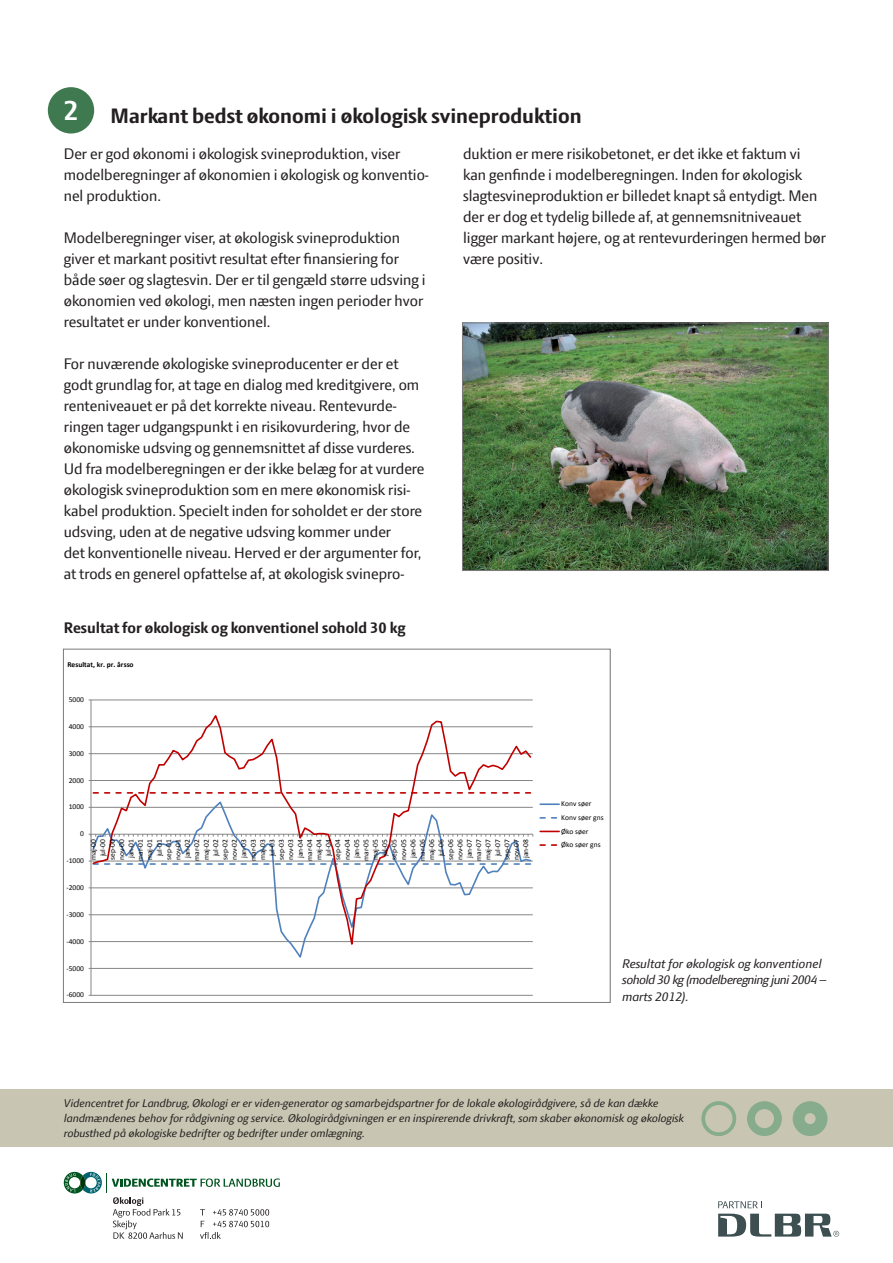
<style>
.page{position:relative;width:893px;height:1263px;background:#fff}
.page>*{position:absolute;margin:0;border:0;box-sizing:border-box;transform-origin:0 0}
.t1{font:700 30px "LF Press Sans";color:#fff}
.t2{font:700 22.5px "LF Press Sans";color:#231f20}
.t3{font:16.5px/21px "LF Press Sans";color:#231f20}
.t4{font:700 16.5px "LF Press Sans";color:#231f20}
.t5{font:italic 13.5px/16.5px "LF Press Sans";color:#231f20}
.t6{font:italic 12px/15px "LF Press Sans";color:#231f20}
.t7{font:7.5px/9.4px "Calibri";letter-spacing:.005em;color:#000;text-align:right}
.t8{font:700 7.5px "Calibri";color:#000}
</style>
<div class="page">
<div style="left:48px;top:87px;width:46px;height:47px;background:#3f794f;border-radius:50%"></div>
<img style="left:464px;top:325px;width:362px;height:244px">
<div style="left:462px;top:323px;width:366px;height:248px;border:1px solid #7d7a7a"></div>
<svg style="left:88px;top:699px;width:472px;height:297px"></svg>
<div style="left:0;top:1090px;width:893px;height:57px;background:#c8c6b2"></div>
<svg style="left:701px;top:1101px;width:35px;height:35px"></svg>
<svg style="left:793px;top:1101px;width:34px;height:35px"></svg>
<svg style="left:747px;top:1101px;width:35px;height:35px"></svg>
<svg style="left:64px;top:1172px;width:216px;height:67px"></svg>
<svg style="left:718px;top:1201px;width:121px;height:35px"></svg>
<h1 class="t1" style="left:64px;top:93px;width:16px">2</h1>
<p class="t3" style="left:64px;top:143px;width:367px">Der er god økonomi i økologisk svineproduktion, viser modelberegninger af økonomien i økologisk og konventio&shy;nel produktion.</p>
<p class="t3" style="left:64px;top:227px;width:363px">Modelberegninger viser, at økologisk svineproduktion giver et markant positivt resultat efter finansiering for både søer og slagtesvin. Der er til gengæld større udsving i økonomien ved økologi, men næsten ingen perioder hvor resultatet er under konventionel.</p>
<p class="t3" style="left:64px;top:353px;width:362px">For nuværende økologiske svineproducenter er der et godt grundlag for, at tage en dialog med kreditgivere, om renteniveauet er på det korrekte niveau. Rentevurde&shy;ringen tager udgangspunkt i en risikovurdering, hvor de økonomiske udsving og gennemsnittet af disse vurderes.<br>Ud fra modelberegningen er der ikke belæg for at vurdere økologisk svineproduktion som en mere økonomisk risi&shy;kabel produktion. Specielt inden for soholdet er der store udsving, uden at de negative udsving kommer under<br>det konventionelle niveau. Herved er der argumenter for, at trods en generel opfattelse af, at økologisk svinepro-</p>
<h2 class="t2" style="left:111px;top:103px;width:473px">Markant bedst økonomi i økologisk svineproduktion</h2>
<p class="t3" style="left:463px;top:143px;width:364px">duktion er mere risikobetonet, er det ikke et faktum vi kan genfinde i modelberegningen. Inden for økologisk slagtesvineproduktion er billedet knapt så entydigt. Men der er dog et tydelig billede af, at gennemsnitniveauet ligger markant højere, og at rentevurderingen hermed bør være positiv.</p>
<p class="t4" style="left:64px;top:618px;width:343px">Resultat for økologisk og konventionel sohold 30 kg</p>
<p class="t8" style="left:67px;top:660px;width:68px">Resultat, kr. pr. årsso</p>
<p class="t7" style="left:69px;top:695px;width:17px">5000</p>
<p class="t7" style="left:69px;top:722px;width:17px">4000</p>
<p class="t7" style="left:69px;top:748px;width:17px">3000</p>
<p class="t7" style="left:69px;top:775px;width:17px">2000</p>
<p class="t7" style="left:69px;top:802px;width:17px">1000</p>
<p class="t7" style="left:80px;top:829px;width:5px">0</p>
<p class="t7" style="left:89px;top:861px;width:24px;rotate:-90deg">maj-00 jul-00 sep-00 nov-00 jan-01 mar-01 maj-01 jul-01 sep-01 nov-01 jan-02 mar-02 maj-02 jul-02 sep-02 nov-02 jan-03 mar-03 maj-03 jul-03 sep-03 nov-03 jan-04 mar-04 maj-04 jul-04 sep-04 nov-04 jan-05 mar-05 maj-05 jul-05 sep-05 nov-05 jan-06 mar-06 maj-06 jul-06 sep-06 nov-06 jan-07 mar-07 maj-07 jul-07 sep-07 nov-07 jan-08</p>
<p class="t7" style="left:66px;top:856px;width:19px">-1000</p>
<p class="t7" style="left:66px;top:883px;width:19px">-2000</p>
<p class="t7" style="left:66px;top:910px;width:19px">-3000</p>
<p class="t7" style="left:66px;top:936px;width:19px">-4000</p>
<p class="t7" style="left:66px;top:963px;width:19px">-5000</p>
<p class="t7" style="left:66px;top:990px;width:19px">-6000</p>
<p class="t7" style="left:561px;top:797px;width:44px;line-height:13.6px;text-align:left">Konv søer<br>Konv søer gns<br>Øko søer<br>Øko søer gns</p>
<p class="t5" style="left:622px;top:955px;width:206px">Resultat for økologisk og konventionel sohold 30 kg (modelberegning juni 2004 – marts 2012).</p>
<p class="t6" style="left:64px;top:1096px;width:622px">Videncentret for Landbrug, Økologi er er viden-generator og samarbejdspartner for de lokale økologirådgivere, så de kan dække landmændenes behov for rådgivning og service. Økologirådgivningen er en inspirerende drivkraft, som skaber økonomisk og økologisk robusthed på økologiske bedrifter og bedrifter under omlægning.</p>
</div>
